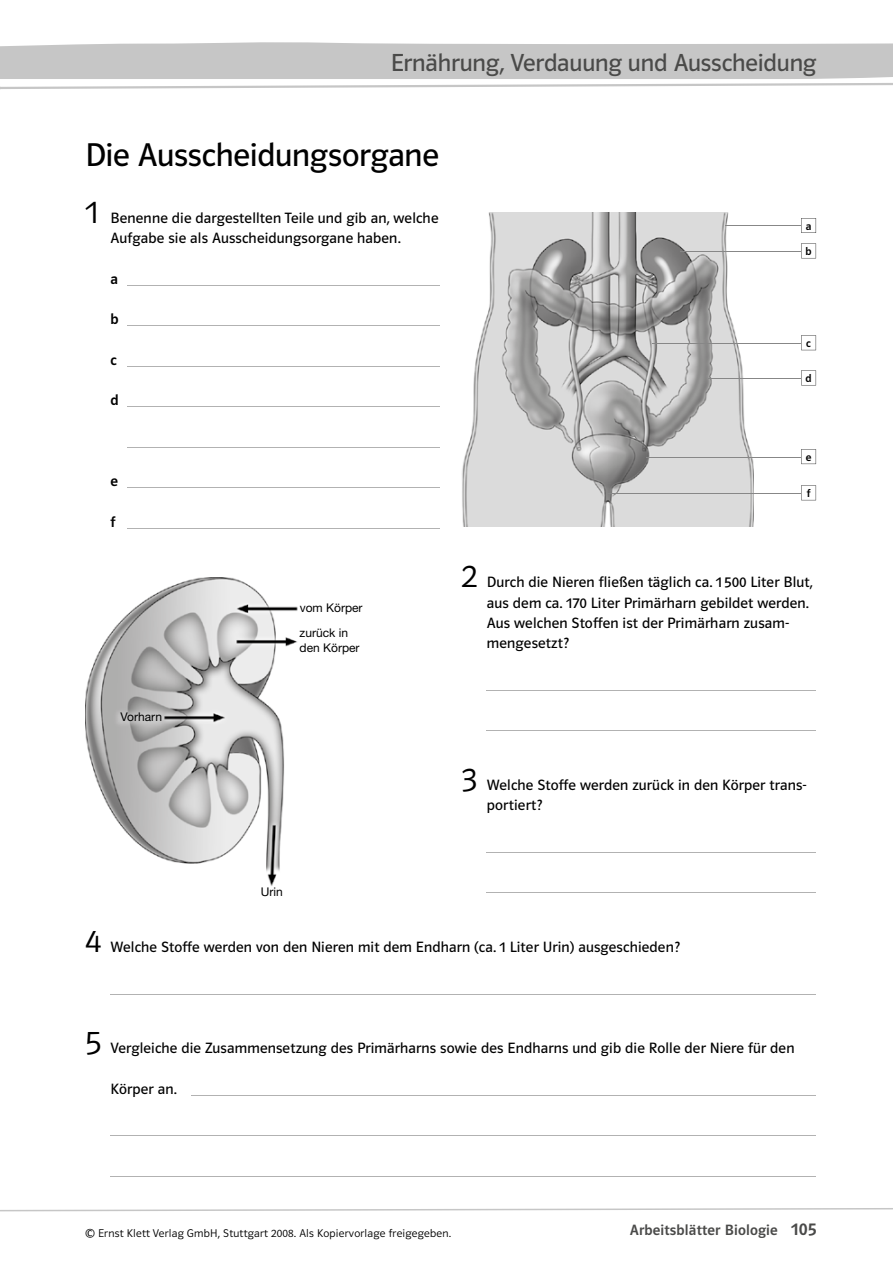
<style>
.page{position:relative;width:893px;height:1263px;background:#fff}
.page>*{position:absolute;margin:0;border:0;box-sizing:border-box;transform-origin:0 0}
.t1{font:33px "Polo ST11 K Buch";letter-spacing:-.005em;color:#000}
.t2{font:25.5px "Polo 22 K Buch";letter-spacing:-.005em;color:#4a4a49}
.t3{font:15px/20.2px "Polo ST11 K Buch";letter-spacing:.01em;color:#000}
.t4{font:15px "Polo ST11 K Krftg";letter-spacing:.01em;color:#4a4a49}
.t5{font:15px "Polo ST11 K Krftg";color:#000}
.t6{font:12px/25.5px "Helvetica Neue";color:#000}
.t7{font:11.25px "Polo ST11 K Leicht";letter-spacing:.02em;color:#000}
.t8{font:11.25px "Polo ST11 K Krftg";color:#000}
.s1{font-family:"Polo ST11 K Leicht";font-size:33px}
.s2{font-size:18px}
</style>
<div class="page">
<svg style="left:0;top:42px;width:893px;height:47px"></svg>
<img style="left:462px;top:212px;width:292px;height:315px">
<img style="left:85px;top:577px;width:213px;height:309px">
<svg style="left:0;top:1208px;width:893px;height:3px"></svg>
<hr style="left:128px;top:285px;width:312px;height:1px;background:#b2b2b2">
<hr style="left:128px;top:325px;width:312px;height:1px;background:#b2b2b2">
<hr style="left:128px;top:366px;width:312px;height:1px;background:#b2b2b2">
<hr style="left:128px;top:406px;width:312px;height:1px;background:#b2b2b2">
<hr style="left:128px;top:447px;width:312px;height:1px;background:#b2b2b2">
<hr style="left:128px;top:487px;width:312px;height:1px;background:#b2b2b2">
<hr style="left:128px;top:528px;width:312px;height:1px;background:#b2b2b2">
<hr style="left:487px;top:690px;width:329px;height:1px;background:#b2b2b2">
<hr style="left:487px;top:730px;width:329px;height:1px;background:#b2b2b2">
<hr style="left:487px;top:852px;width:329px;height:1px;background:#b2b2b2">
<hr style="left:487px;top:892px;width:329px;height:1px;background:#b2b2b2">
<hr style="left:111px;top:993px;width:705px;height:1px;background:#b2b2b2">
<hr style="left:192px;top:1095px;width:624px;height:1px;background:#b2b2b2">
<hr style="left:111px;top:1135px;width:705px;height:1px;background:#b2b2b2">
<hr style="left:111px;top:1176px;width:705px;height:1px;background:#b2b2b2">
<hr style="left:726px;top:226px;width:86px;height:1px;background:#878787">
<svg style="left:801px;top:218px;width:15px;height:15px"></svg>
<hr style="left:680px;top:251px;width:132px;height:1px;background:#878787">
<svg style="left:801px;top:243px;width:15px;height:15px"></svg>
<hr style="left:652px;top:343px;width:160px;height:1px;background:#878787">
<svg style="left:801px;top:335px;width:15px;height:15px"></svg>
<hr style="left:709px;top:378px;width:103px;height:1px;background:#878787">
<svg style="left:801px;top:370px;width:15px;height:15px"></svg>
<hr style="left:646px;top:457px;width:166px;height:1px;background:#878787">
<svg style="left:801px;top:449px;width:15px;height:15px"></svg>
<hr style="left:608px;top:493px;width:204px;height:1px;background:#878787">
<svg style="left:801px;top:485px;width:15px;height:15px"></svg>
<h2 class="t2" style="left:391px;top:49px;width:427px">Ernährung, Verdauung und Ausscheidung</h2>
<h1 class="t1" style="left:85px;top:137px;width:356px">Die Ausscheidungsorgane</h1>
<p class="t3" style="left:111px;top:208px;width:330px;text-indent:-26px"><span class="s1">1</span> Benenne die dargestellten Teile und gib an, welche<br>Aufgabe sie als Ausscheidungsorgane haben.</p>
<p class="t5" style="left:111px;top:270px;width:9px">a</p>
<p class="t5" style="left:111px;top:311px;width:10px">b</p>
<p class="t5" style="left:111px;top:351px;width:8px">c</p>
<p class="t5" style="left:111px;top:392px;width:10px">d</p>
<p class="t5" style="left:111px;top:473px;width:9px">e</p>
<p class="t5" style="left:111px;top:513px;width:6px">f</p>
<p class="t6" style="left:120px;top:704px;width:43px">Vorharn</p>
<p class="t6" style="left:300px;top:595px;width:64px">vom Körper zurück in</p>
<p class="t6" style="left:300px;top:635px;width:62px">den Körper</p>
<p class="t8" style="left:806px;top:220px;width:7px">a</p>
<p class="t8" style="left:805px;top:245px;width:8px">b</p>
<p class="t8" style="left:806px;top:337px;width:6px">c</p>
<p class="t8" style="left:806px;top:372px;width:8px">d</p>
<p class="t8" style="left:806px;top:451px;width:7px">e</p>
<p class="t8" style="left:807px;top:487px;width:5px">f</p>
<p class="t3" style="left:487px;top:572px;width:327px;text-indent:-26px"><span class="s1">2</span> Durch die Nieren fließen täglich ca. 1 500 Liter Blut, aus dem ca. 170 Liter Primärharn gebildet werden.<br>Aus welchen Stoffen ist der Primärharn zusam&shy;mengesetzt?</p>
<p class="t3" style="left:487px;top:775px;width:321px;text-indent:-26px"><span class="s1">3</span> Welche Stoffe werden zurück in den Körper trans&shy;portiert?</p>
<p class="t6" style="left:261px;top:878px;width:23px">Urin</p>
<p class="t3" style="left:85px;top:937px;width:596px"><span class="s1">4</span> Welche Stoffe werden von den Nieren mit dem Endharn (ca. 1 Liter Urin) ausgeschieden?</p>
<p class="t3" style="left:85px;top:1038px;width:711px"><span class="s1">5</span> Vergleiche die Zusammensetzung des Primärharns sowie des Endharns und gib die Rolle der Niere für den</p>
<p class="t3" style="left:111px;top:1079px;width:68px">Körper an.</p>
<p class="t7" style="left:85px;top:1227px;width:367px">© Ernst Klett Verlag GmbH, Stuttgart 2008. Als Kopiervorlage freigegeben.</p>
<p class="t4" style="left:630px;top:1222px;width:188px">Arbeitsblätter Biologie <span class="s2">105</span></p>
</div>
